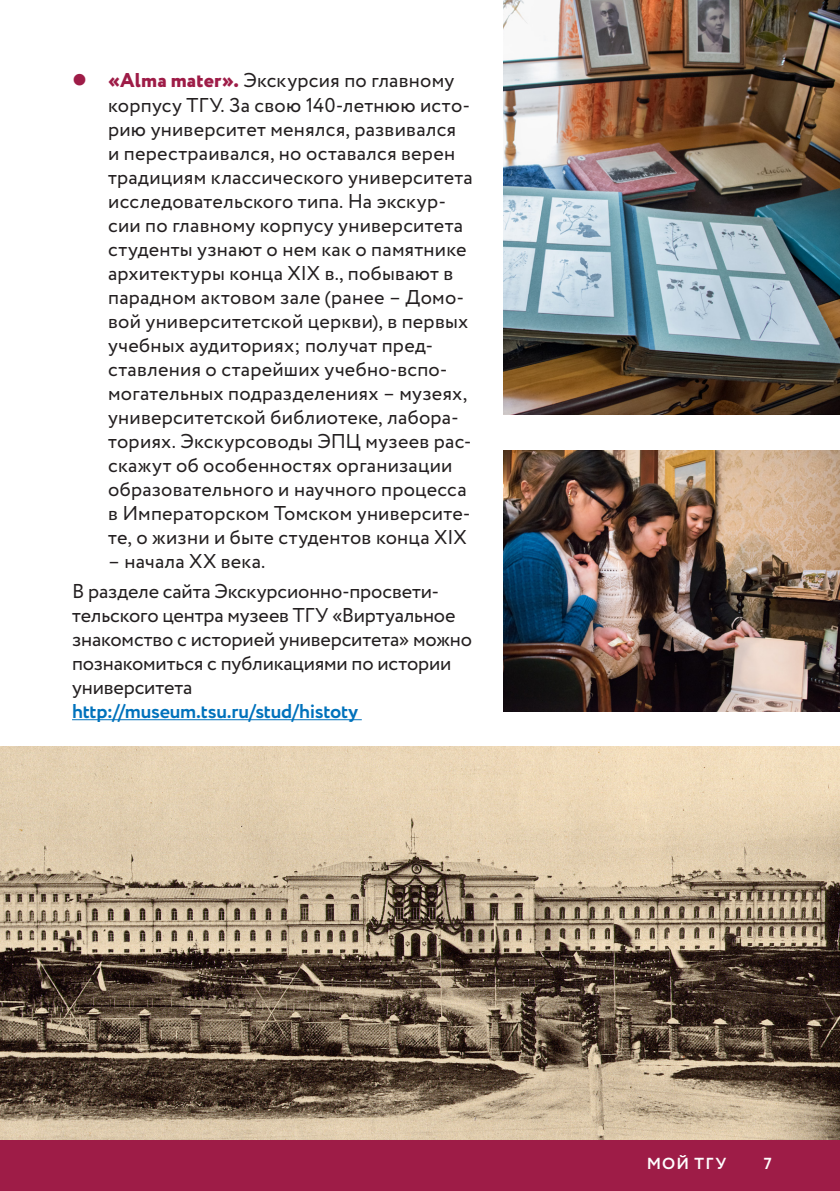
<style>
.page{position:relative;width:840px;height:1191px;background:#fff}
.page>*{position:absolute;margin:0;border:0;box-sizing:border-box;transform-origin:0 0}
.Paragraph_Style_3{font:20px/24px "Circe";letter-spacing:.01em;color:#231f20}
.Paragraph_Style_1{font:20px/24px "Circe";letter-spacing:-.01em;color:#231f20}
.t1{font:700 16px "Circe";letter-spacing:.075em;color:#fff}
.s1{font-weight:800;color:#9e1c47}
.s2{font-weight:700;color:#0072bc}
</style>
<div class="page">
<div style="left:0;top:1140px;width:839px;height:51px;background:#9e1c47"></div>
<hr style="left:72px;top:719px;width:289px;height:1px;background:#0072bc">
<img style="left:0;top:746px;width:839px;height:394px">
<img style="left:503px;top:451px;width:336px;height:260px">
<img style="left:503px;top:0;width:336px;height:415px">
<p class="Paragraph_Style_3" style="left:108px;top:69px;width:366px"><span class="s1">«Alma mater».</span> Экскурсия по главному корпусу ТГУ. За свою 140-летнюю исто&shy;рию университет менялся, развивался<br>и перестраивался, но оставался верен традициям классического университета исследовательского типа. На экскур&shy;сии по главному корпусу университета студенты узнают о нем как о памятнике архитектуры конца XIX в., побывают в парадном актовом зале (ранее – Домо&shy;вой университетской церкви), в первых учебных аудиториях; получат пред&shy;ставления о старейших учебно-вспо&shy;могательных подразделениях – музеях, университетской библиотеке, лабора&shy;ториях. Экскурсоводы ЭПЦ музеев рас&shy;скажут об особенностях организации образовательного и научного процесса в Императорском Томском университе&shy;те, о жизни и быте студентов конца XIX</p>
<p class="Paragraph_Style_3" style="left:108px;top:549px;width:159px">– начала XX века.</p>
<p class="Paragraph_Style_1" style="left:72px;top:579px;width:401px">В разделе сайта Экскурсионно-просвети&shy;тельского центра музеев ТГУ «Виртуальное знакомство с историей университета» можно познакомиться с публикациями по истории университета <span class="s2">http://museum.tsu.ru/stud/histoty</span></p>
<p class="t1" style="left:646px;top:1152px;width:81px">МОЙ ТГУ</p>
<p class="t1" style="left:763px;top:1152px;width:9px">7</p>
</div>
